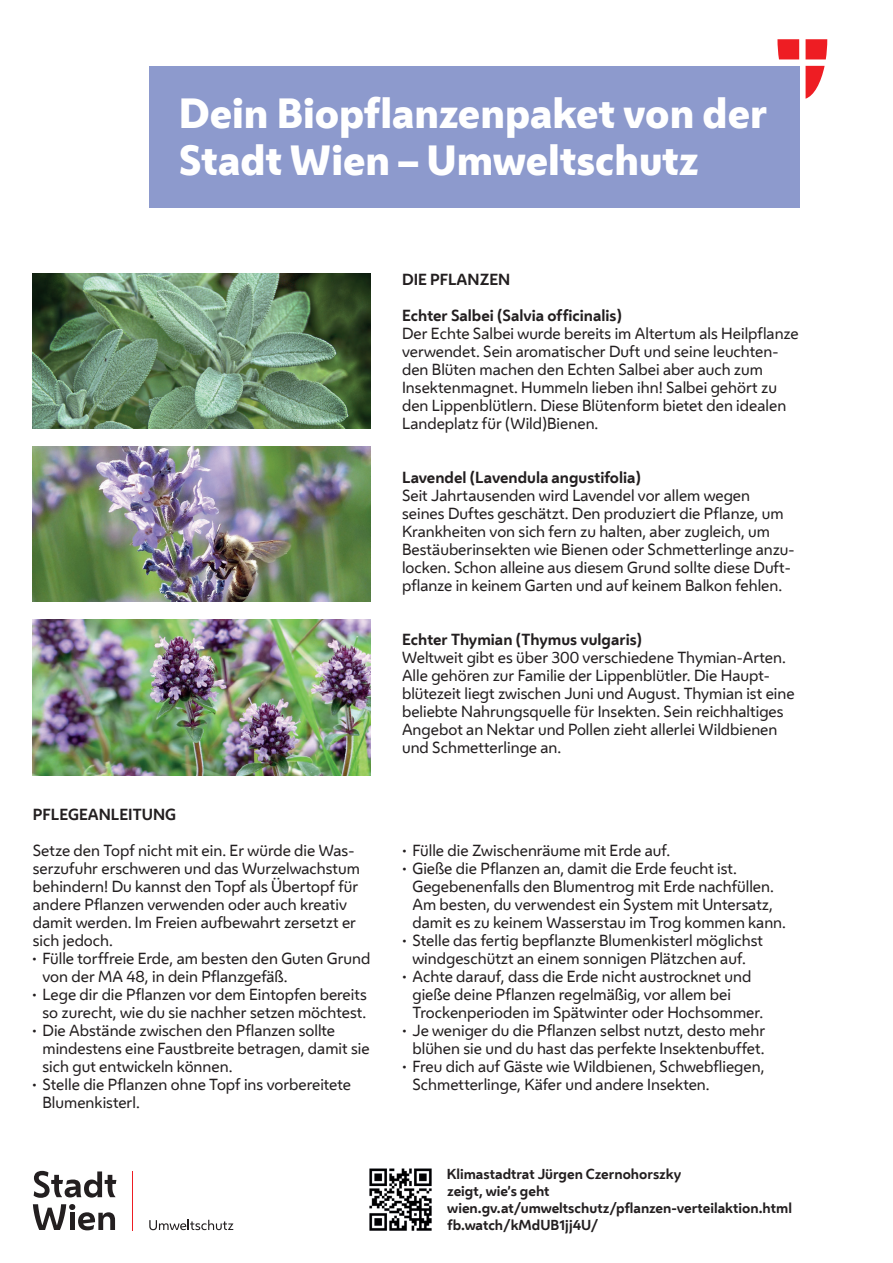
<style>
.page{position:relative;width:893px;height:1263px;background:#fff}
.page>*{position:absolute;margin:0;border:0;box-sizing:border-box;transform-origin:0 0}
.t1{font:800 39.45px/46.5px "Wiener Melange";color:#fff}
.t2{font:15px/18px "Wiener Melange";color:#231f20}
.t3{font:700 15px "Wiener Melange";color:#231f20}
.t4{font:700 13.5px/17px "Wiener Melange";color:#231f20}
</style>
<div class="page">
<hr style="left:132px;top:1171px;width:1px;height:60px;background:#ee1d23">
<svg style="left:34px;top:1171px;width:82px;height:27px"></svg>
<svg style="left:33px;top:1204px;width:82px;height:26px"></svg>
<svg style="left:149px;top:1220px;width:84px;height:10px"></svg>
<svg style="left:777px;top:39px;width:22px;height:20px"></svg>
<svg style="left:806px;top:39px;width:21px;height:20px"></svg>
<svg style="left:806px;top:66px;width:19px;height:33px"></svg>
<svg style="left:799px;top:66px;width:1px;height:40px"></svg>
<div style="left:149px;top:66px;width:650px;height:141px;background:#8d9acd"></div>
<img style="left:33px;top:273px;width:337px;height:155px">
<img style="left:33px;top:446px;width:337px;height:156px">
<img style="left:33px;top:620px;width:337px;height:155px">
<img style="left:369px;top:1168px;width:63px;height:63px">
<h1 class="t1" style="left:179px;top:90px;width:590px">Dein Biopflanzenpaket von der<br>Stadt Wien – Umweltschutz</h1>
<h2 class="t3" style="left:33px;top:801px;width:145px">PFLEGEANLEITUNG</h2>
<p class="t2" style="left:33px;top:840px;width:323px">Setze den Topf nicht mit ein. Er würde die Was-</p>
<p class="t2" style="left:33px;top:858px;width:329px">serzufuhr erschweren und das Wurzelwachstum behindern! Du kannst den Topf als Übertopf für andere Pflanzen verwenden oder auch kreativ damit werden. Im Freien aufbewahrt zersetzt er sich jedoch.</p>
<p class="t2" style="left:43px;top:948px;width:329px;text-indent:-13px">• Fülle torffreie Erde, am besten den Guten Grund von der MA 48, in dein Pflanzgefäß.</p>
<p class="t2" style="left:30px;top:984px;width:339px;text-align:right">• Lege dir die Pflanzen vor dem Eintopfen bereits so zurecht, wie du sie nachher setzen möchtest.</p>
<p class="t2" style="left:43px;top:1020px;width:329px;text-indent:-13px">• Die Abstände zwischen den Pflanzen sollte mindestens eine Faustbreite betragen, damit sie sich gut entwickeln können.</p>
<p class="t2" style="left:43px;top:1074px;width:310px;text-indent:-13px">• Stelle die Pflanzen ohne Topf ins vorbereitete<br>Blumenkisterl.</p>
<h2 class="t3" style="left:402px;top:267px;width:110px">DIE PFLANZEN</h2>
<h3 class="t3" style="left:402px;top:303px;width:221px">Echter Salbei (Salvia officinalis)</h3>
<p class="t2" style="left:402px;top:323px;width:398px">Der Echte Salbei wurde bereits im Altertum als Heilpflanze verwendet. Sein aromatischer Duft und seine leuchten&shy;den Blüten machen den Echten Salbei aber auch zum Insektenmagnet. Hummeln lieben ihn! Salbei gehört zu den Lippenblütlern. Diese Blütenform bietet den idealen Landeplatz für (Wild)Bienen.</p>
<h3 class="t3" style="left:402px;top:465px;width:241px">Lavendel (Lavendula angustifolia)</h3>
<p class="t2" style="left:402px;top:485px;width:394px">Seit Jahrtausenden wird Lavendel vor allem wegen seines Duftes geschätzt. Den produziert die Pflanze, um Krankheiten von sich fern zu halten, aber zugleich, um Bestäuberinsekten wie Bienen oder Schmetterlinge anzu&shy;locken. Schon alleine aus diesem Grund sollte diese Duft&shy;pflanze in keinem Garten und auf keinem Balkon fehlen.</p>
<h3 class="t3" style="left:402px;top:627px;width:242px">Echter Thymian (Thymus vulgaris)</h3>
<p class="t2" style="left:402px;top:647px;width:394px">Weltweit gibt es über 300 verschiedene Thymian-Arten.<br>Alle gehören zur Familie der Lippenblütler. Die Haupt&shy;blütezeit liegt zwischen Juni und August. Thymian ist eine beliebte Nahrungsquelle für Insekten. Sein reichhaltiges Angebot an Nektar und Pollen zieht allerlei Wildbienen und Schmetterlinge an.</p>
<p class="t2" style="left:400px;top:840px;width:272px">• Fülle die Zwischenräume mit Erde auf.</p>
<p class="t2" style="left:412px;top:858px;width:375px;text-indent:-13px">• Gieße die Pflanzen an, damit die Erde feucht ist.<br>Gegebenenfalls den Blumentrog mit Erde nachfüllen.<br>Am besten, du verwendest ein System mit Untersatz, damit es zu keinem Wasserstau im Trog kommen kann.</p>
<p class="t2" style="left:400px;top:930px;width:365px;text-align:center">• Stelle das fertig bepflanzte Blumenkisterl möglichst windgeschützt an einem sonnigen Plätzchen auf.</p>
<p class="t2" style="left:412px;top:966px;width:352px;text-indent:-13px">• Achte darauf, dass die Erde nicht austrocknet und gieße deine Pflanzen regelmäßig, vor allem bei<br>Trockenperioden im Spätwinter oder Hochsommer.</p>
<p class="t2" style="left:400px;top:1020px;width:367px;text-align:right">• Je weniger du die Pflanzen selbst nutzt, desto mehr blühen sie und du hast das perfekte Insektenbuffet.</p>
<p class="t2" style="left:412px;top:1056px;width:354px;text-indent:-13px">• Freu dich auf Gäste wie Wildbienen, Schwebfliegen,<br>Schmetterlinge, Käfer und andere Insekten.</p>
<p class="t4" style="left:447px;top:1165px;width:236px">Klimastadtrat Jürgen Czernohorszky zeigt, wie’s geht</p>
<p class="t4" style="left:447px;top:1199px;width:346px">wien.gv.at/umweltschutz/pflanzen-verteilaktion.html</p>
<p class="t4" style="left:448px;top:1216px;width:152px">fb.watch/kMdUB1jj4U/</p>
</div>
